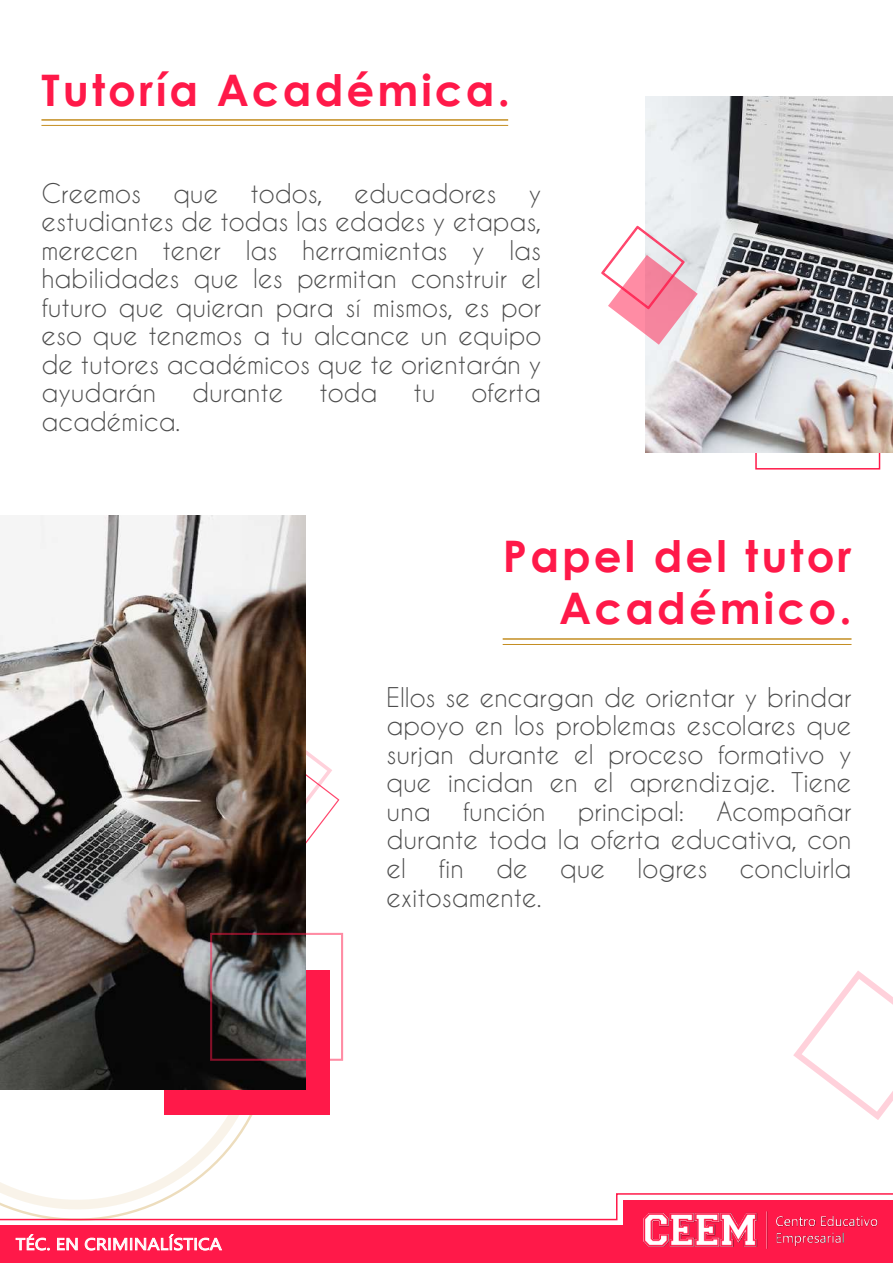
<style>
.page{position:relative;width:893px;height:1263px;background:#fff}
.page>*{position:absolute;margin:0;border:0;box-sizing:border-box;transform-origin:0 0}
.t1{font:700 43.5px/52.2px "Century Gothic";letter-spacing:.07em;color:#ff1949;text-align:right}
.t2{font:25.5px/28.5px "Caviar Dreams";color:#4d4d4d;text-align:justify}
.t3{font:16.5px "Segoe UI Historic";letter-spacing:.01em;color:#fff;scale:1.11 1}
</style>
<div class="page">
<svg style="left:0;top:1089px;width:264px;height:103px"></svg>
<div style="left:755px;top:349px;width:125px;height:121px;border:2px solid #ff1949"></div>
<svg style="left:305px;top:731px;width:34px;height:130px"></svg>
<svg style="left:793px;top:971px;width:100px;height:149px"></svg>
<div style="left:164px;top:970px;width:166px;height:144px;background:#ff1949"></div>
<img style="left:0;top:515px;width:305px;height:574px">
<img style="left:645px;top:97px;width:248px;height:355px">
<svg style="left:601px;top:226px;width:97px;height:119px"></svg>
<hr style="left:41px;top:119px;width:467px;height:2px;background:#c48e22">
<hr style="left:41px;top:125px;width:467px;height:1px;background:#c48e22">
<div style="left:623px;top:1200px;width:270px;height:63px;background:#ff1949"></div>
<svg style="left:0;top:1192px;width:893px;height:29px"></svg>
<img style="left:643px;top:1212px;width:234px;height:37px">
<div style="left:0;top:1226px;width:629px;height:37px;background:#ff1949"></div>
<svg style="left:16px;top:1234px;width:34px;height:16px"></svg>
<svg style="left:57px;top:1237px;width:21px;height:13px"></svg>
<svg style="left:85px;top:1234px;width:137px;height:17px"></svg>
<hr style="left:503px;top:638px;width:348px;height:2px;background:#c48e22">
<hr style="left:503px;top:644px;width:348px;height:1px;background:#c48e22">
<h1 class="t1" style="left:41px;top:62px;width:470px">Tutoría Académica.</h1>
<p class="t2" style="left:41px;top:178px;width:101px">Creemos</p>
<p class="t2" style="left:173px;top:178px;width:46px">que</p>
<p class="t2" style="left:251px;top:178px;width:73px">todos,</p>
<p class="t2" style="left:355px;top:178px;width:143px">educadores</p>
<p class="t2" style="left:41px;top:178px;width:501px;text-indent:487px">y estudiantes de todas las edades y etapas, merecen tener las herramientas y las habilidades que les permitan construir el futuro que quieran para sí mismos, es por eso que tenemos a tu alcance un equipo de tutores académicos que te orientarán y ayudarán</p>
<p class="t2" style="left:192px;top:378px;width:93px">durante</p>
<p class="t2" style="left:319px;top:378px;width:60px">toda</p>
<p class="t2" style="left:413px;top:378px;width:24px">tu</p>
<p class="t2" style="left:471px;top:378px;width:71px">oferta</p>
<p class="t2" style="left:41px;top:406px;width:140px">académica.</p>
<p class="t3" style="left:16px;top:1234px;width:187px">TÉC. EN CRIMINALÍSTICA</p>
<h1 class="t1" style="left:503px;top:528px;width:350px">Papel del tutor<br>Académico.</h1>
<p class="t2" style="left:387px;top:682px;width:466px">Ellos se encargan de orientar y brindar apoyo en los problemas escolares que surjan durante el proceso formativo y que incidan en el aprendizaje. Tiene una</p>
<p class="t2" style="left:387px;top:796px;width:466px;text-indent:330px">Acompañar durante toda la oferta educativa, con el</p>
<p class="t2" style="left:463px;top:796px;width:84px">función</p>
<p class="t2" style="left:578px;top:796px;width:108px">principal:</p>
<p class="t2" style="left:439px;top:853px;width:27px">fin</p>
<p class="t2" style="left:496px;top:853px;width:33px">de</p>
<p class="t2" style="left:560px;top:853px;width:46px">que</p>
<p class="t2" style="left:638px;top:853px;width:71px">logres</p>
<p class="t2" style="left:740px;top:853px;width:113px">concluirla</p>
<p class="t2" style="left:387px;top:882px;width:156px">exitosamente.</p>
</div>
